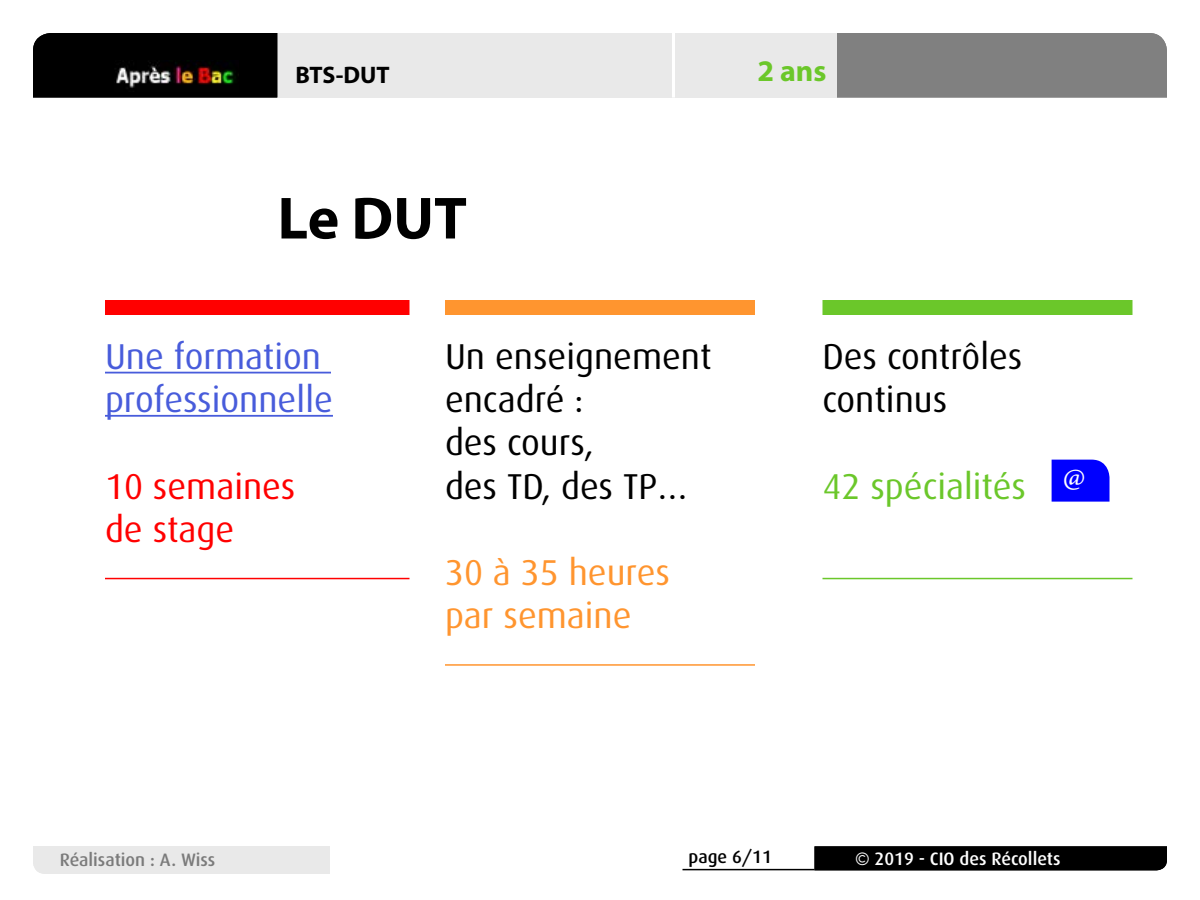
<style>
.page{position:relative;width:1200px;height:900px;background:#fff}
.page>*{position:absolute;margin:0;border:0;box-sizing:border-box;transform-origin:0 0}
.t1{font:700 60px "Myriad Pro";color:#000}
.t2{font:36px/43.2px "Dax";color:#000}
.t3{font:36px/43.2px "Dax";color:#485cdb}
.t4{font:36px/43.2px "Dax";color:#ff952f}
.t5{font:36px/43.2px "Dax";color:#f00}
.t6{font:36px "Dax";color:#6bc72a}
.t7{font:700 30px "Myriad Pro";color:#6bc72a}
.t8{font:30px "Minion Pro";color:#fff}
.t9{font:700 24px "Myriad Pro";letter-spacing:-.005em;color:#000}
.t10{font:500 18px "Dax";color:#fff}
.t11{font:500 18px "Dax";color:#7b7b7b}
.t12{font:500 18px "Dax";color:#000}
</style>
<div class="page">
<div style="left:278px;top:33px;width:559px;height:65px;background:#e9e9e9"></div>
<div style="left:837px;top:33px;width:330px;height:65px;background:#808080"></div>
<svg style="left:33px;top:33px;width:245px;height:65px;background:#0e0c0a"></svg>
<div style="left:33px;top:846px;width:297px;height:28px;background:#e9e9e9"></div>
<hr style="left:682px;top:869px;width:132px;height:1px;background:#000">
<div style="left:814px;top:846px;width:353px;height:24px;background:#000"></div>
<hr style="left:672px;top:33px;width:3px;height:65px;background:#fff">
<div style="left:445px;top:300px;width:310px;height:15px;background:#ff952f"></div>
<hr style="left:445px;top:664px;width:310px;height:2px;background:#ff952f">
<div style="left:823px;top:300px;width:310px;height:15px;background:#6bc72a"></div>
<hr style="left:823px;top:578px;width:310px;height:1px;background:#6bc72a">
<div style="left:1052px;top:460px;width:58px;height:42px;background:#00f"></div>
<div style="left:105px;top:300px;width:305px;height:15px;background:#f00"></div>
<hr style="left:105px;top:372px;width:226px;height:1px;background:#485cdb">
<hr style="left:105px;top:415px;width:228px;height:2px;background:#485cdb">
<hr style="left:105px;top:578px;width:305px;height:1px;background:#f00">
<p class="t9" style="left:296px;top:62px;width:96px">BTS-DUT</p>
<h1 class="t1" style="left:278px;top:185px;width:191px">Le DUT</h1>
<p class="t3" style="left:105px;top:335px;width:229px">Une formation professionnelle</p>
<p class="t5" style="left:105px;top:465px;width:192px">10 semaines de stage</p>
<p class="t2" style="left:445px;top:335px;width:268px">Un enseignement encadré :<br>des cours,<br>des TD, des TP…</p>
<p class="t4" style="left:445px;top:551px;width:226px">30 à 35 heures par semaine</p>
<p class="t7" style="left:757px;top:54px;width:71px">2 ans</p>
<p class="t2" style="left:823px;top:335px;width:201px">Des contrôles continus</p>
<p class="t6" style="left:823px;top:466px;width:205px">42 spécialités</p>
<p class="t8" style="left:1063px;top:458px;width:24px">@</p>
<p class="t11" style="left:60px;top:850px;width:157px">Réalisation : A. Wiss</p>
<p class="t12" style="left:688px;top:847px;width:85px">page 6/11</p>
<p class="t10" style="left:855px;top:848px;width:207px">© 2019 - CIO des Récollets</p>
</div>
